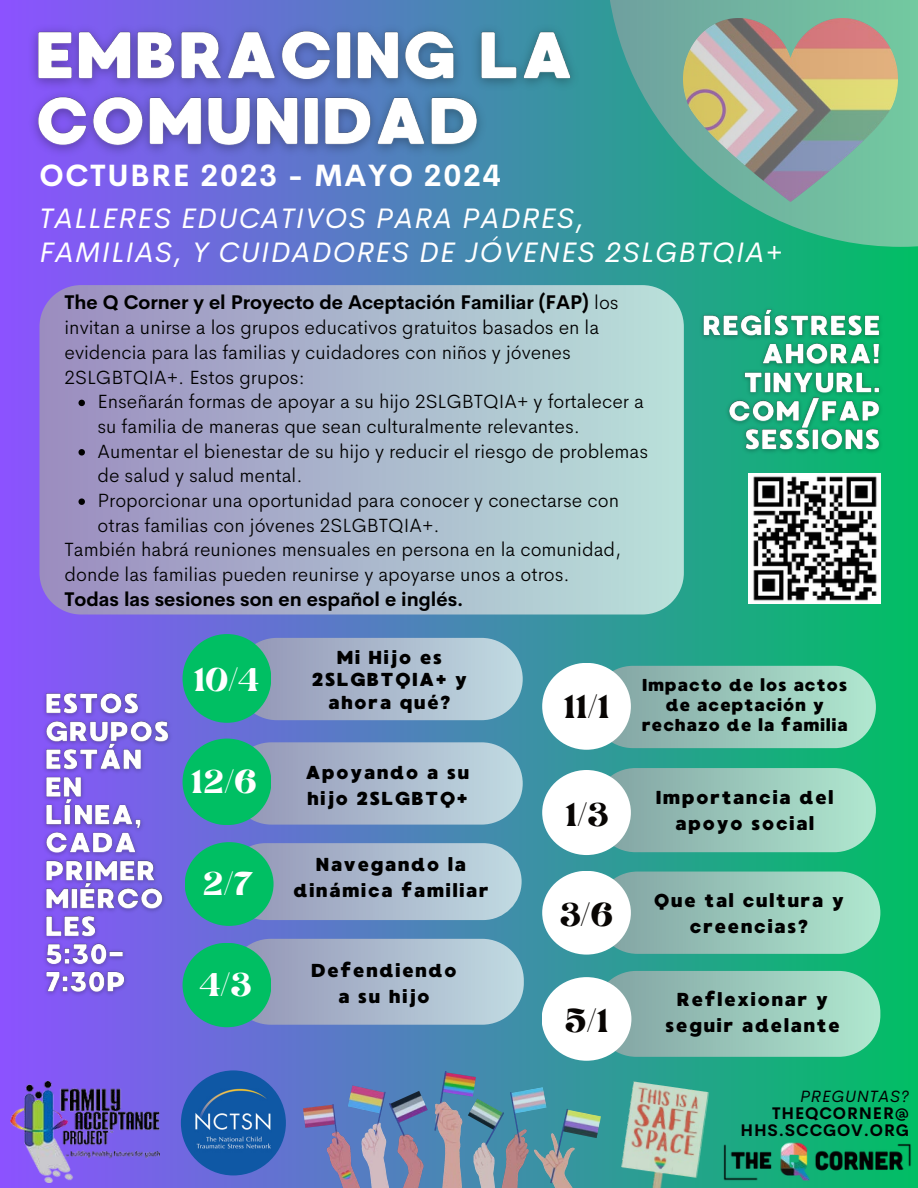
<style>
.page{position:relative;width:918px;height:1188px;background:#fff}
.page>*{position:absolute;margin:0;border:0;box-sizing:border-box;transform-origin:0 0}
.t1{font:700 30.15px "Cerebri Sans";letter-spacing:.05em;color:#fff}
.t2{font:italic 28.35px "Cerebri Sans";letter-spacing:.05em;color:#fff}
.t3{font:26.4px "Brasika Display";color:#fff}
.t4{font:26.4px "Brasika Display";color:#080503}
.t5{font:300 19.35px/24.8px "Cerebri Sans";color:#000}
.t6{font:700 19.35px "Cerebri Sans";color:#000}
.t7{font:18.75px/25.8px "MADE Waffle Soft";letter-spacing:.065em;color:#000;text-align:center}
.t8{font:17.25px/20.2px "MADE Waffle Soft";letter-spacing:.035em;color:#000;text-align:center}
.t9{font:700 16.5px "Cerebri Sans";letter-spacing:.05em;color:#000}
.t10{font:italic 16.5px "Cerebri Sans";letter-spacing:.05em;color:#000}
.s1{font-weight:300}
</style>
<div class="page">
<div style="left:0;top:0;width:918px;height:1188px;background:linear-gradient(to right,#8c52ff,#02be65)"></div>
<img style="left:724px;top:1140px;width:188px;height:42px">
<div style="left:594px;top:768px;width:282px;height:84px;background:linear-gradient(to right,#82a2a3,#afe7cf);border-radius:42px"></div>
<div style="left:592px;top:666px;width:284px;height:82px;background:linear-gradient(to right,#81a1a3,#b0e7cf);border-radius:41px"></div>
<div style="left:227px;top:843px;width:295px;height:77px;background:linear-gradient(to right,#9394b6,#c0dae2);border-radius:38px"></div>
<svg style="left:244px;top:638px;width:279px;height:82px;background:#a6b8cb"></svg>
<div style="left:183px;top:634px;width:88px;height:89px;background:#00bf63;border-radius:50%"></div>
<svg style="left:234px;top:742px;width:289px;height:83px;background:#a6b7cc"></svg>
<div style="left:542px;top:663px;width:89px;height:87px;background:#fff;border-radius:50%"></div>
<div style="left:183px;top:739px;width:88px;height:86px;background:#00bf63;border-radius:50%"></div>
<div style="left:542px;top:770px;width:89px;height:85px;background:#fff;border-radius:50%"></div>
<div style="left:185px;top:842px;width:89px;height:84px;background:#00bf63;border-radius:50%"></div>
<div style="left:596px;top:872px;width:284px;height:82px;background:linear-gradient(to right,#80a1a2,#b0e8cf);border-radius:41px"></div>
<div style="left:542px;top:871px;width:89px;height:84px;background:#fff;border-radius:50%"></div>
<svg style="left:229px;top:939px;width:295px;height:86px;background:#a7b8cc"></svg>
<div style="left:183px;top:943px;width:88px;height:84px;background:#00bf63;border-radius:50%"></div>
<div style="left:595px;top:971px;width:285px;height:86px;background:linear-gradient(to right,#82a2a3,#afe8cf);border-radius:42px"></div>
<div style="left:542px;top:977px;width:89px;height:84px;background:#fff;border-radius:50%"></div>
<img style="left:10px;top:1081px;width:150px;height:102px">
<svg style="left:39px;top:285px;width:645px;height:330px;background:#a9b6cc"></svg>
<img style="left:304px;top:1071px;width:297px;height:117px">
<img style="left:20px;top:3px;width:570px;height:179px">
<svg style="left:606px;top:0;width:312px;height:247px;background:#75ab95"></svg>
<img style="left:181px;top:1070px;width:105px;height:105px;border-radius:50%">
<img style="left:617px;top:1081px;width:92px;height:107px">
<svg style="left:79px;top:400px;width:6px;height:6px"></svg>
<svg style="left:79px;top:449px;width:6px;height:7px"></svg>
<svg style="left:79px;top:498px;width:6px;height:7px"></svg>
<img style="left:39px;top:681px;width:182px;height:327px">
<img style="left:695px;top:302px;width:192px;height:162px">
<img style="left:749px;top:474px;width:132px;height:129px">
<p class="t1" style="left:39px;top:156px;width:463px">OCTUBRE 2023 - MAYO 2024</p>
<p class="t2" style="left:39px;top:200px;width:546px">TALLERES EDUCATIVOS PARA PADRES,</p>
<p class="t2" style="left:39px;top:234px;width:744px">FAMILIAS, Y CUIDADORES DE JÓVENES 2SLGBTQIA+</p>
<p class="t6" style="left:65px;top:290px;width:556px">The Q Corner y el Proyecto de Aceptación Familiar (FAP) <span class="s1">los</span></p>
<p class="t5" style="left:65px;top:315px;width:536px">invitan a unirse a los grupos educativos gratuitos basados en la</p>
<p class="t5" style="left:65px;top:340px;width:508px">evidencia para las familias y cuidadores con niños y jóvenes</p>
<p class="t5" style="left:65px;top:364px;width:242px">2SLGBTQIA+. Estos grupos:</p>
<p class="t5" style="left:97px;top:389px;width:548px">Enseñarán formas de apoyar a su hijo 2SLGBTQIA+ y fortalecer a su familia de maneras que sean culturalmente relevantes.</p>
<p class="t5" style="left:97px;top:439px;width:552px">Aumentar el bienestar de su hijo y reducir el riesgo de problemas de salud y salud mental.</p>
<p class="t5" style="left:97px;top:488px;width:523px">Proporcionar una oportunidad para conocer y conectarse con otras familias con jóvenes 2SLGBTQIA+.</p>
<p class="t5" style="left:65px;top:537px;width:558px">También habrá reuniones mensuales en persona en la comunidad,</p>
<p class="t5" style="left:65px;top:562px;width:507px">donde las familias pueden reunirse y apoyarse unos a otros.</p>
<p class="t6" style="left:65px;top:587px;width:400px">Todas las sesiones son en español e inglés.</p>
<p class="t3" style="left:193px;top:659px;width:67px">10/4</p>
<p class="t3" style="left:191px;top:761px;width:68px">12/6</p>
<p class="t3" style="left:202px;top:864px;width:51px">2/7</p>
<p class="t3" style="left:199px;top:965px;width:53px">4/3</p>
<p class="t7" style="left:312px;top:646px;width:157px;line-height:22.5px">Mi Hijo es<br>2SLGBTQIA+ y ahora qué?</p>
<p class="t7" style="left:305px;top:760px;width:165px;text-align:left">Apoyando a su hijo 2SLGBTQ+</p>
<p class="t7" style="left:293px;top:852px;width:197px">Navegando la dinámica familiar</p>
<p class="t7" style="left:311px;top:958px;width:147px">Defendiendo</p>
<p class="t7" style="left:338px;top:984px;width:93px">a su hijo</p>
<p class="t4" style="left:563px;top:686px;width:48px">11/1</p>
<p class="t4" style="left:565px;top:794px;width:44px">1/3</p>
<p class="t4" style="left:559px;top:895px;width:56px">3/6</p>
<p class="t4" style="left:565px;top:1000px;width:45px">5/1</p>
<p class="t8" style="left:642px;top:675px;width:208px">Impacto de los actos de aceptación y rechazo de la familia</p>
<p class="t7" style="left:656px;top:785px;width:179px">Importancia del apoyo social</p>
<p class="t7" style="left:654px;top:888px;width:192px">Que tal cultura y creencias?</p>
<p class="t7" style="left:665px;top:987px;width:176px">Reflexionar y seguir adelante</p>
<p class="t10" style="left:800px;top:1086px;width:110px">PREGUNTAS?</p>
<p class="t9" style="left:772px;top:1102px;width:138px">THEQCORNER@</p>
<p class="t9" style="left:740px;top:1119px;width:170px">HHS.SCCGOV.ORG</p>
</div>
